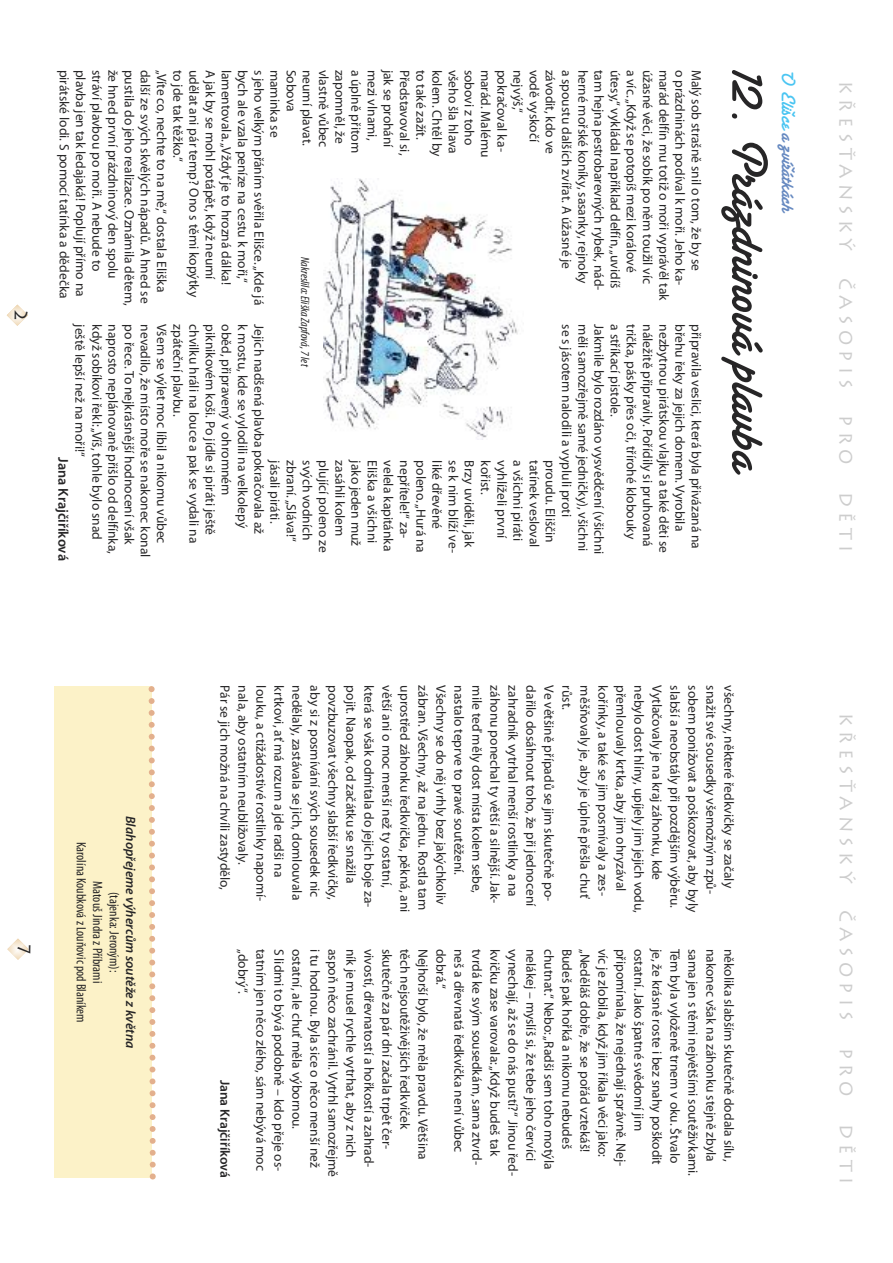
<style>
.page{position:relative;width:893px;height:1263px;background:#fff}
.page>*{position:absolute;margin:0;border:0;box-sizing:border-box;transform-origin:0 0}
.t1{font:54px "Santa Fe Let Plain";color:#272627}
.t2{font:21px "Santa Fe Let Plain";color:#678ac1}
.t3{font:18px "Lithos Pro";letter-spacing:.3em;color:#cdcdcd}
.t4{font:18px "Lithos Pro";color:#272627}
.t5{font:600 14.25px "Myriad Pro";color:#272627}
.t6{font:13.5px/18px "Myriad Pro";color:#272627}
.t7{font:condensed 13.5px/16.5px "Myriad Pro";color:#272627;text-align:center}
.t8{font:italic 600 13.5px "Myriad Pro";color:#272627}
.t9{font:600 13.5px "Myriad Pro";color:#272627}
.t10{font:italic condensed 12px "Myriad Pro";color:#272627}
.s1{color:#4ac5f2}
</style>
<div class="page">
<svg style="left:7px;top:305px;width:21px;height:21px"></svg>
<svg style="left:7px;top:938px;width:22px;height:22px"></svg>
<div style="left:54px;top:686px;width:98px;height:491px;background:#fcf2c8"></div>
<svg style="left:146px;top:686px;width:10px;height:493px"></svg>
<img style="left:324px;top:179px;width:194px;height:260px">
<h3 class="t4" style="left:31px;top:309px;width:14px;rotate:90deg">2</h3>
<p class="t6" style="left:703px;top:70px;width:238px;line-height:16.2px;rotate:90deg">Malý sob strašně snil o tom, že by se<br>o prázdninách podíval k moři. Jeho ka&shy;marád delfín mu totiž o moři vyprávěl tak úžasné věci, že sobík po něm toužil víc<br>a víc.„Když se potopíš mezi korálové útesy,“ vykládal například delfín,„uvidíš tam hejna pestrobarevných rybek, nád&shy;herné mořské koníky, sasanky, rejnoky<br>a spoustu dalších zvířat. A úžasné je závodit, kdo ve<br>vodě vyskočí<br>nejvýš,“<br>pokračoval ka-<br>marád. Malému<br>sobovi z toho<br>všeho šla hlava<br>kolem. Chtěl by<br>to také zažít.<br>Představoval si,<br>jak se prohání<br>mezi vlnami,<br>a úplně přitom<br>zapomněl, že<br>vlastně vůbec<br>neumí plavat.<br>Sobova<br>maminka se<br>s jeho velkým přáním svěřila Elišce.„Kde já bych ale vzala peníze na cestu k moři,“ lamentovala.„Vždyť je to hrozná dálka!<br>A jak by se mohl potápět, když neumí udělat ani pár temp? Ono s těmi kopýtky to jde tak těžko.“<br>„Víte co, nechte to na mě,“ dostala Eliška další ze svých skvělých nápadů. A hned se pustila do jeho realizace. Oznámila dětem, že hned první prázdninový den spolu stráví plavbou po moři. A nebude to plavba jen tak ledajaká! Poplují přímo na pirátské lodi. S pomocí tatínka a dědečka</p>
<p class="t6" style="left:704px;top:324px;width:226px;rotate:90deg">připravila veslici, která byla přivázaná na</p>
<p class="t10" style="left:309px;top:257px;width:111px;rotate:90deg">Nakreslila:EliškaZapfová,7let</p>
<p class="t6" style="left:88px;top:324px;width:134px;rotate:90deg">ještě lepší než na moři!“</p>
<p class="t6" style="left:170px;top:324px;width:221px;rotate:90deg">Všem se výlet moc líbil a nikomu vůbec</p>
<p class="t6" style="left:267px;top:324px;width:211px;rotate:90deg">Jejich nadšená plavba pokračovala až</p>
<p class="t6" style="left:607px;top:324px;width:232px;rotate:90deg">Jakmile bylo rozdáno vysvědčení (všichni</p>
<p class="t6" style="left:186px;top:324px;width:94px;rotate:90deg">zpáteční plavbu.</p>
<p class="t6" style="left:639px;top:324px;width:216px;rotate:90deg">trička, pásky přes oči, třírohé klobouky</p>
<p class="t6" style="left:623px;top:324px;width:94px;rotate:90deg">a stříkací pistole.</p>
<p class="t6" style="left:234px;top:324px;width:173px;rotate:90deg">oběd, připravený v ohromném</p>
<p class="t6" style="left:202px;top:324px;width:220px;rotate:90deg">chvilku hráli na louce a pak se vydali na</p>
<p class="t6" style="left:575px;top:324px;width:194px;rotate:90deg">se s jásotem nalodili a vypluli proti</p>
<p class="t6" style="left:121px;top:324px;width:231px;rotate:90deg">naprosto neplánovaně přišlo od delfínka,</p>
<p class="t6" style="left:137px;top:324px;width:222px;rotate:90deg">po řece. To nejkrásnější hodnocení však</p>
<p class="t6" style="left:153px;top:324px;width:235px;rotate:90deg">nevadilo, že místo moře se nakonec konal</p>
<p class="t6" style="left:218px;top:324px;width:212px;rotate:90deg">piknikovém koši. Po jídle si piráti ještě</p>
<p class="t6" style="left:591px;top:324px;width:229px;rotate:90deg">měli samozřejmě samé jedničky), všichni</p>
<p class="t6" style="left:688px;top:324px;width:208px;rotate:90deg">břehu řeky za jejich domem. Vyrobila</p>
<p class="t6" style="left:672px;top:324px;width:230px;rotate:90deg">nezbytnou pirátskou vlajku a také děti se</p>
<p class="t6" style="left:656px;top:324px;width:224px;rotate:90deg">náležitě připravily. Pořídily si pruhovaná</p>
<p class="t6" style="left:105px;top:324px;width:217px;rotate:90deg">když sobíkovi řekl:„Víš, tohle bylo snad</p>
<p class="t6" style="left:251px;top:324px;width:205px;rotate:90deg">k mostu, kde se vylodili na velkolepý</p>
<p class="t5" style="left:69px;top:457px;width:105px;rotate:90deg">Jana Krajčiříková</p>
<p class="t6" style="left:283px;top:460px;width:64px;rotate:90deg">jásali piráti.</p>
<p class="t6" style="left:364px;top:460px;width:87px;rotate:90deg">jako jeden muž</p>
<p class="t6" style="left:396px;top:460px;width:93px;rotate:90deg">velela kapitánka</p>
<p class="t6" style="left:510px;top:460px;width:80px;rotate:90deg">vyhlíželi první</p>
<p class="t6" style="left:348px;top:460px;width:77px;rotate:90deg">zasáhli kolem</p>
<p class="t6" style="left:299px;top:460px;width:82px;rotate:90deg">zbraní.„Sláva!“</p>
<p class="t6" style="left:542px;top:460px;width:89px;rotate:90deg">tatínek vesloval</p>
<p class="t6" style="left:526px;top:460px;width:82px;rotate:90deg">a všichni piráti</p>
<p class="t6" style="left:315px;top:460px;width:82px;rotate:90deg">svých vodních</p>
<p class="t6" style="left:461px;top:460px;width:94px;rotate:90deg">se k nim blíží ve-</p>
<p class="t6" style="left:332px;top:460px;width:94px;rotate:90deg">plující poleno ze</p>
<p class="t6" style="left:558px;top:460px;width:84px;rotate:90deg">proudu. Eliščin</p>
<p class="t6" style="left:413px;top:460px;width:79px;rotate:90deg">nepřítele!“ za-</p>
<p class="t6" style="left:429px;top:460px;width:94px;rotate:90deg">poleno.„Hurá na</p>
<p class="t6" style="left:445px;top:460px;width:70px;rotate:90deg">liké dřevěné</p>
<p class="t6" style="left:494px;top:460px;width:35px;rotate:90deg">kořist.</p>
<p class="t6" style="left:380px;top:460px;width:84px;rotate:90deg">Eliška a všichni</p>
<p class="t6" style="left:477px;top:460px;width:88px;rotate:90deg">Brzy uviděli, jak</p>
<h1 class="t1" style="left:768px;top:70px;width:406px;rotate:90deg">12. Prázdninová plavba</h1>
<h2 class="t2" style="left:796px;top:70px;width:145px;rotate:90deg"><span class="s1">O Elišce</span> a zvířátkách</h2>
<h3 class="t3" style="left:856px;top:81px;width:172px;rotate:90deg">KŘESŤANSKÝ</h3>
<h3 class="t3" style="left:856px;top:278px;width:112px;rotate:90deg">ČASOPIS</h3>
<h3 class="t3" style="left:856px;top:415px;width:51px;rotate:90deg">PRO</h3>
<h3 class="t3" style="left:856px;top:492px;width:61px;rotate:90deg">DĚTI</h3>
<h3 class="t4" style="left:35px;top:943px;width:14px;rotate:90deg">7</h3>
<p class="t8" style="left:136px;top:816px;width:234px;rotate:90deg">Blahopřejeme výhercům soutěže z května</p>
<p class="t7" style="left:121px;top:842px;width:183px;rotate:90deg">(tajenka: Jeroným):<br>Matouš Jindra z Příbrami<br>Karolína Koubková z Louňovic pod Blaníkem</p>
<p class="t6" style="left:737px;top:685px;width:229px;rotate:90deg">všechny, některé ředkvičky se začaly snažit své sousedky všemožným způ&shy;sobem ponižovat a poškozovat, aby byly slabší a neobstály při pozdějším výběru.<br>Vytlačovaly je na kraj záhonku, kde nebylo dost hlíny, upíjely jim jejich vodu, přemlouvaly krtka, aby jim ohryzával kořínky, a také se jim posmívaly a zes&shy;měšňovaly je, aby je úplně přešla chuť růst.<br>Ve většině případů se jim skutečně po&shy;dařilo dosáhnout toho, že při jednocení zahradník vytrhal menší rostlinky a na záhonu ponechal ty větší a silnější. Jak&shy;mile teď měly dost místa kolem sebe, nastalo teprve to pravé soutěžení.<br>Všechny se do něj vrhly bez jakýchkoliv zábran. Všechny, až na jednu. Rostla tam uprostřed záhonku ředkvička, pěkná, ani větší ani o moc menší než ty ostatní, která se však odmítala do jejich boje za&shy;pojit. Naopak, od začátku se snažila povzbuzovat všechny slabší ředkvičky, aby si z posmívání svých sousedek nic nedělaly, zastávala se jich, domlouvala krtkovi, ať má rozum a jde radši na louku, a ctižádostivé rostlinky napomí&shy;nala, aby ostatním neubližovaly.<br>Pár se jich možná na chvíli zastydělo,</p>
<p class="t6" style="left:737px;top:949px;width:230px;rotate:90deg">několika slabším skutečně dodala sílu, nakonec však na záhonku stejně zbyla sama jen s těmi největšími soutěživkami.<br>Těm byla vyloženě trnem v oku. Štvalo je, že krásně roste i bez snahy poškodit ostatní. Jako špatné svědomí jim připomínala, že nejednají správně. Nej&shy;víc je zlobila, když jim říkala věci jako: „Neděláš dobře, že se pořád vztekáš!<br>Budeš pak hořká a nikomu nebudeš chutnat.“ Nebo:„Radši sem toho motýla nelákej – myslíš si, že tebe jeho červíci vynechají, až se do nás pustí?“ Jinou řed&shy;kvičku zase varovala:„Když budeš tak tvrdá ke svým sousedkám, sama ztvrd&shy;neš a dřevnatá ředkvička není vůbec dobrá.“<br>Nejhorší bylo, že měla pravdu. Většina těch nejsoutěživějších ředkviček skutečně za pár dní začala trpět čer&shy;vivostí, dřevnatostí a hořkostí a zahrad&shy;ník je musel rychle vytrhat, aby z nich aspoň něco zachránil. Vytrhl samozřejmě i tu hodnou. Byla sice o něco menší než ostatní, ale chuť měla výbornou.<br>S lidmi to bývá podobně – kdo přeje os&shy;tatním jen něco zlého, sám nebývá moc „dobrý“.</p>
<p class="t9" style="left:230px;top:1080px;width:100px;rotate:90deg">Jana Krajčiříková</p>
<h3 class="t3" style="left:856px;top:713px;width:172px;rotate:90deg">KŘESŤANSKÝ</h3>
<h3 class="t3" style="left:856px;top:910px;width:112px;rotate:90deg">ČASOPIS</h3>
<h3 class="t3" style="left:856px;top:1047px;width:51px;rotate:90deg">PRO</h3>
<h3 class="t3" style="left:856px;top:1124px;width:61px;rotate:90deg">DĚTI</h3>
</div>
